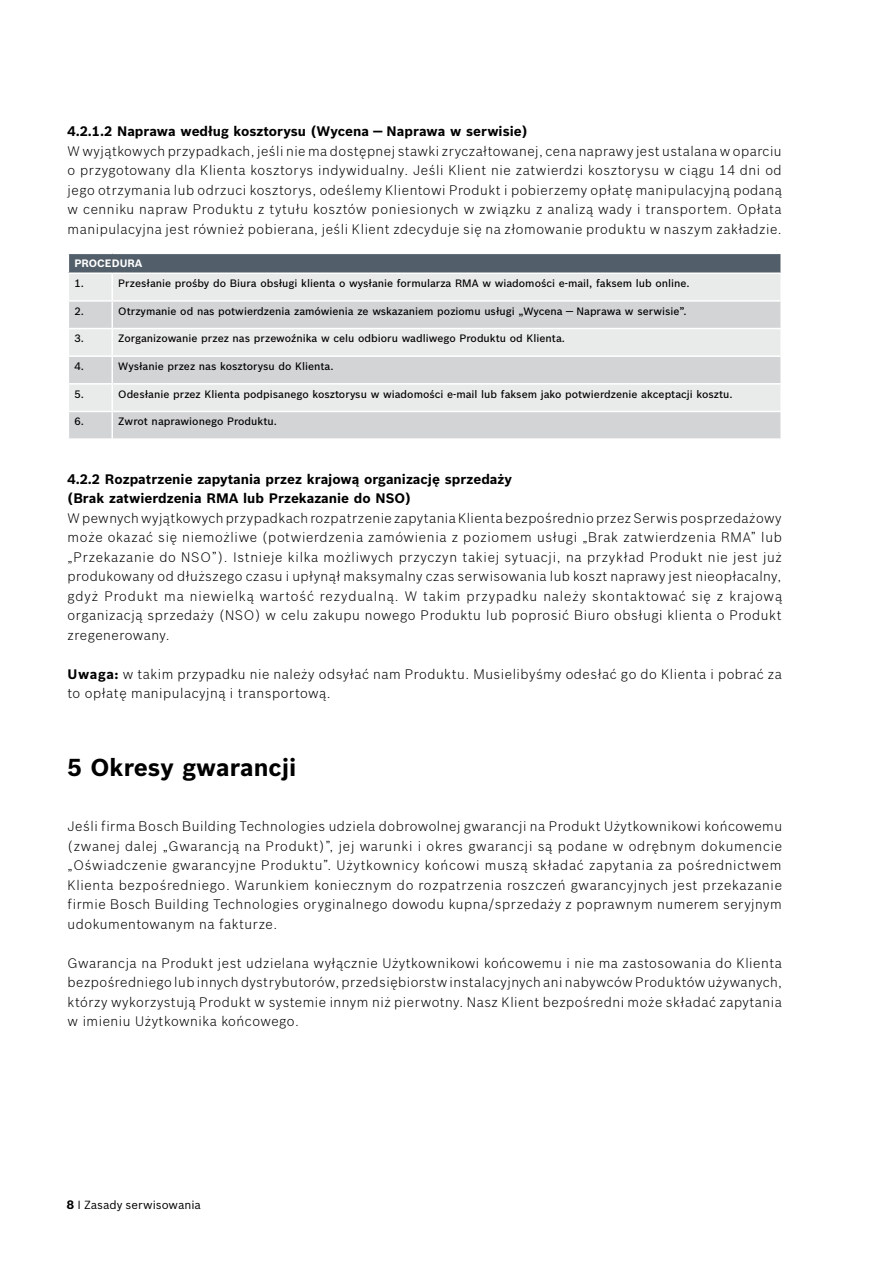
<style>
.page{position:relative;width:893px;height:1263px;background:#fff}
.page>*{position:absolute;margin:0;border:0;box-sizing:border-box;transform-origin:0 0}
.t1{font:700 24px "Bosch Sans";color:#000}
.t2{font:300 13.5px/19.5px "Bosch Sans";letter-spacing:.04em;color:#000;text-align:justify}
.t3{font:700 13.5px/19.5px "Bosch Sans";color:#000}
.t4{font:11.55px "Bosch Sans";color:#000}
.t5{font:500 10.5px "Bosch Sans";color:#000}
.t6{font:700 10.5px "Bosch Sans";color:#fff}
.s1{font-weight:700}
.s2{font-weight:700;font-size:12px}
</style>
<div class="page">
<svg style="left:68px;top:254px;width:713px;height:184px;background:#d1d3d5"></svg>
<hr style="left:780px;top:412px;width:2px;height:26px;background:#fff">
<p class="t3" style="left:68px;top:121px;width:461px">4.2.1.2 Naprawa według kosztorysu (Wycena — Naprawa w serwisie)</p>
<p class="t2" style="left:68px;top:140px;width:716px">W wyjątkowych przypadkach, jeśli nie ma dostępnej stawki zryczałtowanej, cena naprawy jest ustalana w oparciu o przygotowany dla Klienta kosztorys indywidualny. Jeśli Klient nie zatwierdzi kosztorysu w ciągu 14 dni od jego otrzymania lub odrzuci kosztorys, odeślemy Klientowi Produkt i pobierzemy opłatę manipulacyjną podaną w cenniku napraw Produktu z tytułu kosztów poniesionych w związku z analizą wady i transportem. Opłata manipulacyjna jest również pobierana, jeśli Klient zdecyduje się na złomowanie produktu w naszym zakładzie.</p>
<p class="t6" style="left:74px;top:256px;width:70px">PROCEDURA</p>
<p class="t5" style="left:74px;top:276px;width:11px">1.</p>
<p class="t5" style="left:118px;top:276px;width:573px">Przesłanie prośby do Biura obsługi klienta o wysłanie formularza RMA w wiadomości e-mail, faksem lub online.</p>
<p class="t5" style="left:74px;top:303px;width:11px">2.</p>
<p class="t5" style="left:118px;top:303px;width:570px">Otrzymanie od nas potwierdzenia zamówienia ze wskazaniem poziomu usługi „Wycena — Naprawa w serwisie”.</p>
<p class="t5" style="left:74px;top:331px;width:11px">3.</p>
<p class="t5" style="left:118px;top:331px;width:448px">Zorganizowanie przez nas przewoźnika w celu odbioru wadliwego Produktu od Klienta.</p>
<p class="t5" style="left:74px;top:359px;width:11px">4.</p>
<p class="t5" style="left:118px;top:359px;width:217px">Wysłanie przez nas kosztorysu do Klienta.</p>
<p class="t5" style="left:74px;top:386px;width:11px">5.</p>
<p class="t5" style="left:118px;top:386px;width:616px">Odesłanie przez Klienta podpisanego kosztorysu w wiadomości e-mail lub faksem jako potwierdzenie akceptacji kosztu.</p>
<p class="t5" style="left:74px;top:414px;width:11px">6.</p>
<p class="t5" style="left:118px;top:414px;width:160px">Zwrot naprawionego Produktu.</p>
<p class="t3" style="left:68px;top:468px;width:446px">4.2.2 Rozpatrzenie zapytania przez krajową organizację sprzedaży (Brak zatwierdzenia RMA lub Przekazanie do NSO)</p>
<p class="t2" style="left:68px;top:507px;width:716px">W pewnych wyjątkowych przypadkach rozpatrzenie zapytania Klienta bezpośrednio przez Serwis posprzedażowy może okazać się niemożliwe (potwierdzenia zamówienia z poziomem usługi „Brak zatwierdzenia RMA” lub „Przekazanie do NSO”). Istnieje kilka możliwych przyczyn takiej sytuacji, na przykład Produkt nie jest już produkowany od dłuższego czasu i upłynął maksymalny czas serwisowania lub koszt naprawy jest nieopłacalny, gdyż Produkt ma niewielką wartość rezydualną. W takim przypadku należy skontaktować się z krajową organizacją sprzedaży (NSO) w celu zakupu nowego Produktu lub poprosić Biuro obsługi klienta o Produkt zregenerowany.</p>
<p class="t2" style="left:68px;top:663px;width:716px"><span class="s1">Uwaga:</span> w takim przypadku nie należy odsyłać nam Produktu. Musielibyśmy odesłać go do Klienta i pobrać za to opłatę manipulacyjną i transportową.</p>
<h1 class="t1" style="left:68px;top:749px;width:230px">5 Okresy gwarancji</h1>
<p class="t2" style="left:68px;top:816px;width:716px">Jeśli firma Bosch Building Technologies udziela dobrowolnej gwarancji na Produkt Użytkownikowi końcowemu (zwanej dalej „Gwarancją na Produkt)”, jej warunki i okres gwarancji są podane w odrębnym dokumencie „Oświadczenie gwarancyjne Produktu”. Użytkownicy końcowi muszą składać zapytania za pośrednictwem Klienta bezpośredniego. Warunkiem koniecznym do rozpatrzenia roszczeń gwarancyjnych jest przekazanie firmie Bosch Building Technologies oryginalnego dowodu kupna/sprzedaży z poprawnym numerem seryjnym udokumentowanym na fakturze.</p>
<p class="t2" style="left:68px;top:952px;width:716px">Gwarancja na Produkt jest udzielana wyłącznie Użytkownikowi końcowemu i nie ma zastosowania do Klienta bezpośredniego lub innych dystrybutorów, przedsiębiorstw instalacyjnych ani nabywców Produktów używanych, którzy wykorzystują Produkt w systemie innym niż pierwotny. Nasz Klient bezpośredni może składać zapytania w imieniu Użytkownika końcowego.</p>
<p class="t4" style="left:67px;top:1196px;width:135px"><span class="s2">8</span> I Zasady serwisowania</p>
</div>
